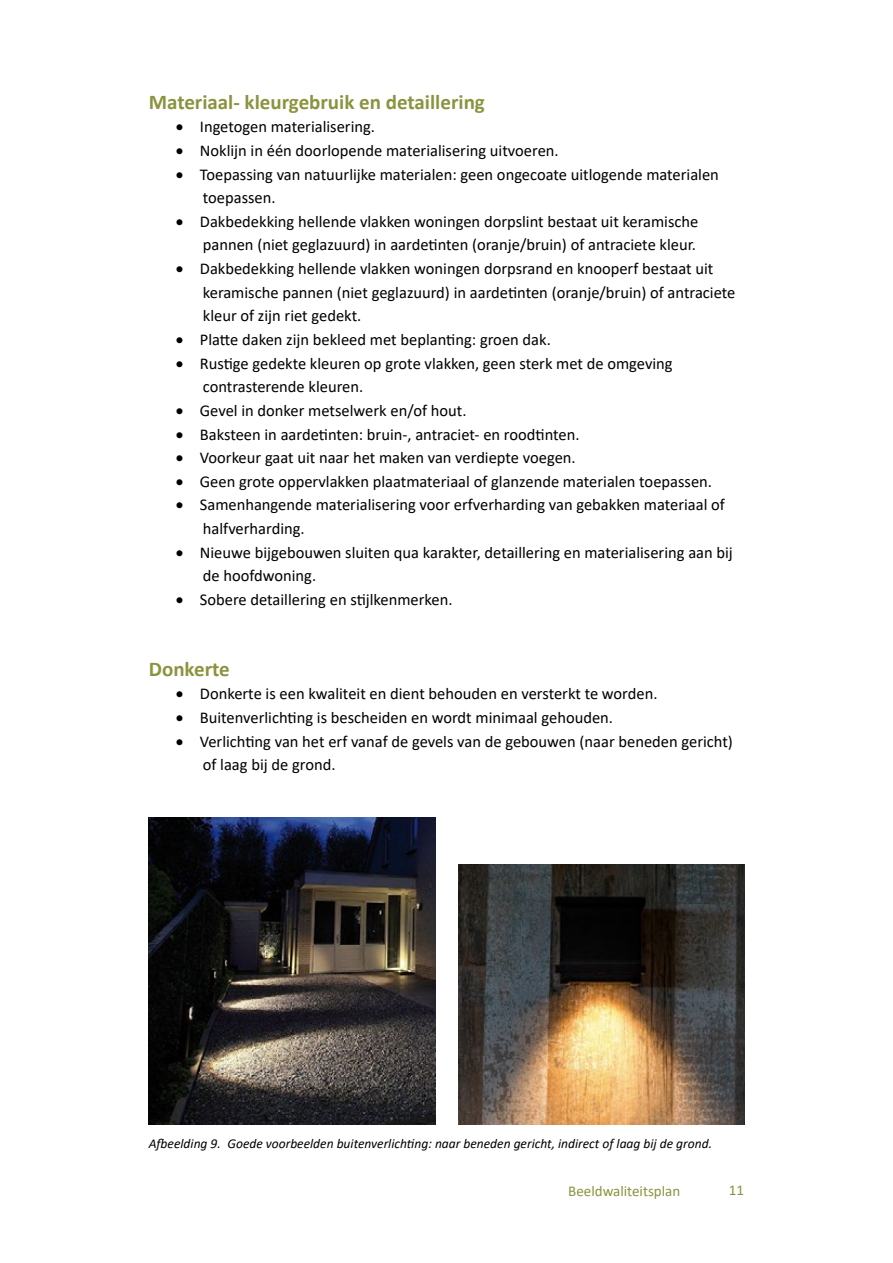
<style>
.page{position:relative;width:893px;height:1263px;background:#fff}
.page>*{position:absolute;margin:0;border:0;box-sizing:border-box;transform-origin:0 0}
.t1{font:700 21px "Calibri";color:#8c933e}
.t2{font:16.5px/23.7px "Calibri";color:#000}
.t3{font:15px "Calibri";color:#8c933e}
.t4{font:italic 13.5px "Calibri";color:#000}
</style>
<div class="page">
<img style="left:149px;top:817px;width:286px;height:307px">
<img style="left:458px;top:865px;width:286px;height:259px">
<p class="t1" style="left:149px;top:87px;width:338px">Materiaal- kleurgebruik en detaillering</p>
<p class="t2" style="left:176px;top:115px;width:201px">• Ingetogen materialisering.</p>
<p class="t2" style="left:176px;top:138px;width:384px">• Noklijn in één doorlopende materialisering uitvoeren.</p>
<p class="t2" style="left:203px;top:162px;width:518px;text-indent:-27px">• Toepassing van natuurlijke materialen: geen ongecoate uitlogende materialen toepassen.</p>
<p class="t2" style="left:176px;top:209px;width:524px;text-align:right">• Dakbedekking hellende vlakken woningen dorpslint bestaat uit keramische pannen (niet geglazuurd) in aardetinten (oranje/bruin) of antraciete kleur.</p>
<p class="t2" style="left:203px;top:256px;width:534px;text-indent:-27px">• Dakbedekking hellende vlakken woningen dorpsrand en knooperf bestaat uit keramische pannen (niet geglazuurd) in aardetinten (oranje/bruin) of antraciete kleur of zijn riet gedekt.</p>
<p class="t2" style="left:176px;top:327px;width:376px">• Platte daken zijn bekleed met beplanting: groen dak.</p>
<p class="t2" style="left:203px;top:351px;width:471px;text-indent:-27px">• Rustige gedekte kleuren op grote vlakken, geen sterk met de omgeving contrasterende kleuren.</p>
<p class="t2" style="left:176px;top:398px;width:292px">• Gevel in donker metselwerk en/of hout.</p>
<p class="t2" style="left:176px;top:422px;width:405px">• Baksteen in aardetinten: bruin-, antraciet- en roodtinten.</p>
<p class="t2" style="left:176px;top:445px;width:401px">• Voorkeur gaat uit naar het maken van verdiepte voegen.</p>
<p class="t2" style="left:176px;top:469px;width:538px">• Geen grote oppervlakken plaatmateriaal of glanzende materialen toepassen.</p>
<p class="t2" style="left:203px;top:493px;width:524px;text-indent:-27px">• Samenhangende materialisering voor erfverharding van gebakken materiaal of halfverharding.</p>
<p class="t2" style="left:203px;top:540px;width:532px;text-indent:-27px">• Nieuwe bijgebouwen sluiten qua karakter, detaillering en materialisering aan bij de hoofdwoning.</p>
<p class="t2" style="left:176px;top:587px;width:278px">• Sobere detaillering en stijlkenmerken.</p>
<p class="t1" style="left:149px;top:654px;width:82px">Donkerte</p>
<p class="t2" style="left:176px;top:681px;width:483px">• Donkerte is een kwaliteit en dient behouden en versterkt te worden.</p>
<p class="t2" style="left:176px;top:705px;width:439px">• Buitenverlichting is bescheiden en wordt minimaal gehouden.</p>
<p class="t2" style="left:203px;top:729px;width:532px;text-indent:-27px">• Verlichting van het erf vanaf de gevels van de gebouwen (naar beneden gericht) of laag bij de grond.</p>
<p class="t4" style="left:149px;top:1134px;width:565px">Afbeelding 9. Goede voorbeelden buitenverlichting: naar beneden gericht, indirect of laag bij de grond.</p>
<p class="t3" style="left:568px;top:1181px;width:114px">Beeldwaliteitsplan</p>
<p class="t3" style="left:729px;top:1180px;width:17px">11</p>
</div>
